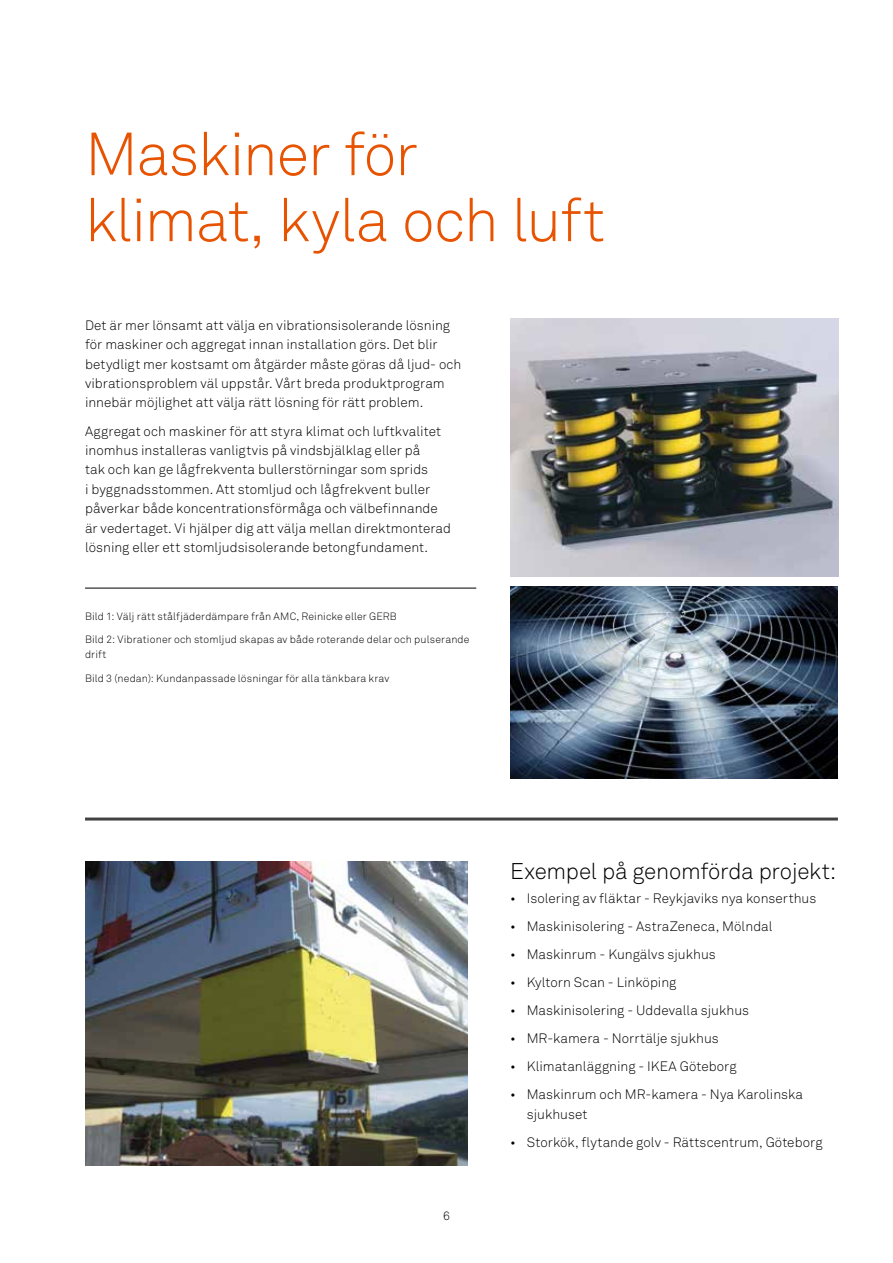
<style>
.page{position:relative;width:893px;height:1263px;background:#fff}
.page>*{position:absolute;margin:0;border:0;box-sizing:border-box;transform-origin:0 0}
.t1{font:60px/66px "Akkurat Light Pro";letter-spacing:-.02em;color:#e75300}
.t2{font:22.5px "Akkurat Light Pro";letter-spacing:-.01em;color:#000}
.t3{font:13.5px/19.5px "Akkurat Light Pro";letter-spacing:.005em;color:#000}
.t4{font:12px "Akkurat Light Pro";color:#000}
.t5{font:10.5px/15px "Akkurat Light Pro";letter-spacing:.015em;color:#000}
</style>
<div class="page">
<img style="left:85px;top:861px;width:383px;height:304px">
<hr style="left:85px;top:817px;width:753px;height:3px;background:#414042">
<img style="left:511px;top:319px;width:327px;height:257px">
<img style="left:510px;top:587px;width:328px;height:191px">
<hr style="left:85px;top:588px;width:391px;height:1px;background:#000">
<h1 class="t1" style="left:85px;top:122px;width:522px">Maskiner för klimat, kyla och luft</h1>
<p class="t3" style="left:85px;top:315px;width:378px">Det är mer lönsamt att välja en vibrationsisolerande lösning för maskiner och aggregat innan installation görs. Det blir betydligt mer kostsamt om åtgärder måste göras då ljud- och vibrationsproblem väl uppstår. Vårt breda produktprogram innebär möjlighet att välja rätt lösning för rätt problem.</p>
<p class="t3" style="left:85px;top:421px;width:368px">Aggregat och maskiner för att styra klimat och luftkvalitet inomhus installeras vanligtvis på vindsbjälklag eller på<br>tak och kan ge lågfrekventa bullerstörningar som sprids<br>i byggnadsstommen. Att stomljud och lågfrekvent buller påverkar både koncentrationsförmåga och välbefinnande är vedertaget. Vi hjälper dig att välja mellan direktmonterad lösning eller ett stomljudsisolerande betongfundament.</p>
<p class="t5" style="left:85px;top:609px;width:313px">Bild 1: Välj rätt stålfjäderdämpare från AMC, Reinicke eller GERB</p>
<p class="t5" style="left:85px;top:632px;width:386px">Bild 2: Vibrationer och stomljud skapas av både roterande delar och pulserande drift</p>
<p class="t5" style="left:85px;top:671px;width:306px">Bild 3 (nedan): Kundanpassade lösningar för alla tänkbara krav</p>
<p class="t4" style="left:443px;top:1209px;width:8px">6</p>
<h2 class="t2" style="left:510px;top:858px;width:327px">Exempel på genomförda projekt:</h2>
<p class="t3" style="left:510px;top:889px;width:308px">• Isolering av fläktar - Reykjaviks nya konserthus</p>
<p class="t3" style="left:510px;top:917px;width:264px">• Maskinisolering - AstraZeneca, Mölndal</p>
<p class="t3" style="left:510px;top:945px;width:207px">• Maskinrum - Kungälvs sjukhus</p>
<p class="t3" style="left:510px;top:973px;width:168px">• Kyltorn Scan - Linköping</p>
<p class="t3" style="left:510px;top:1001px;width:240px">• Maskinisolering - Uddevalla sjukhus</p>
<p class="t3" style="left:510px;top:1029px;width:210px">• MR-kamera - Norrtälje sjukhus</p>
<p class="t3" style="left:510px;top:1057px;width:228px">• Klimatanläggning - IKEA Göteborg</p>
<p class="t3" style="left:527px;top:1085px;width:278px;text-indent:-16px">• Maskinrum och MR-kamera - Nya Karolinska sjukhuset</p>
<p class="t3" style="left:510px;top:1132px;width:314px">• Storkök, flytande golv - Rättscentrum, Göteborg</p>
</div>
